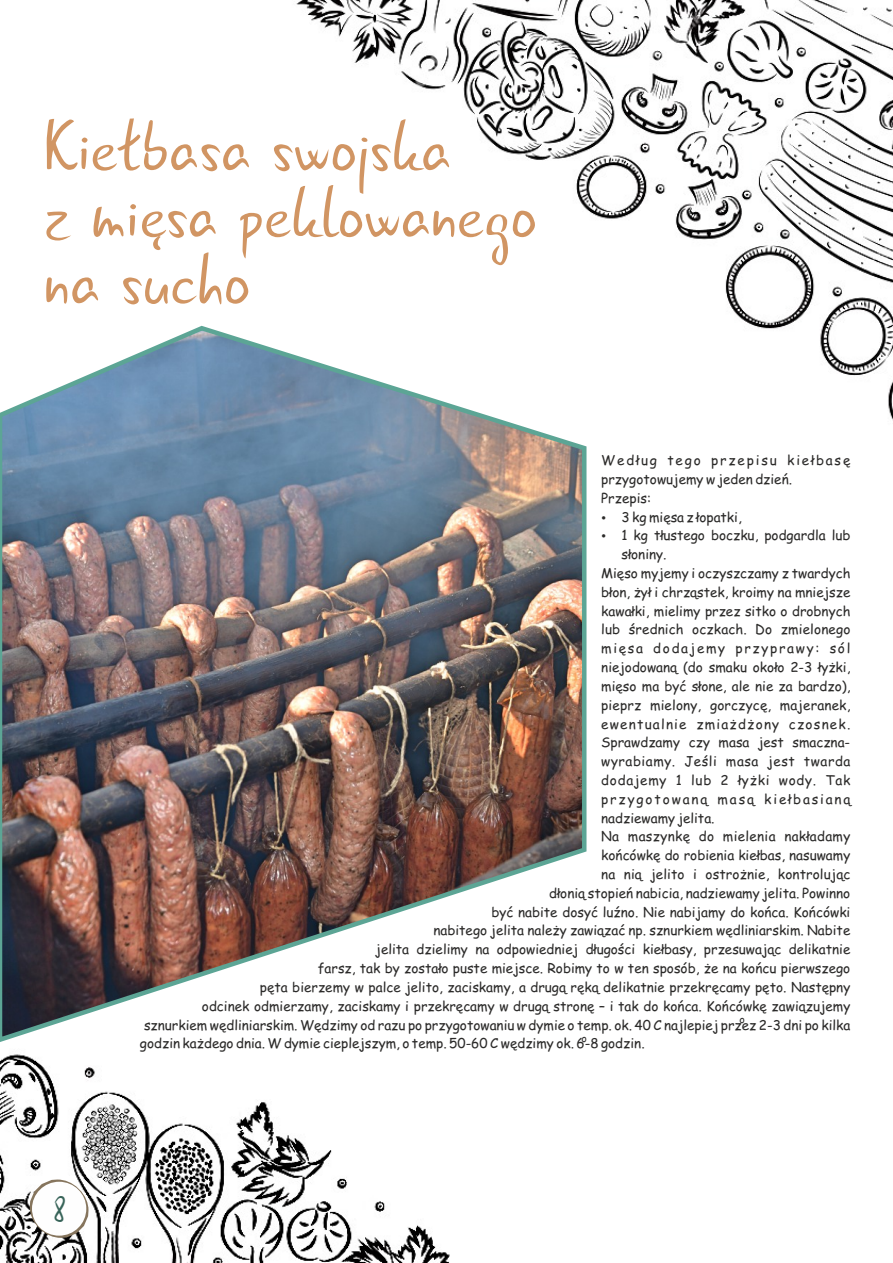
<style>
.page{position:relative;width:893px;height:1263px;background:#fff}
.page>*{position:absolute;margin:0;border:0;box-sizing:border-box;transform-origin:0 0}
.t1{font:73.5px/66.6px "Gunny Rewritten";color:#d19563}
.t2{font:36px "Gunny Rewritten";color:#386459}
.t3{font:13.5px "Comic Sans MS";color:#2b2a29}
.t4{font:13.5px "Comic Sans MS";letter-spacing:.135em;color:#2b2a29}
.t5{font:13.5px "Comic Sans MS";letter-spacing:.09em;color:#2b2a29}
.t6{font:13.5px "Comic Sans MS";letter-spacing:.04em;color:#2b2a29}
.t7{font:13.5px "Comic Sans MS";letter-spacing:.02em;color:#2b2a29}
.t8{font:13.5px "Comic Sans MS";letter-spacing:.125em;color:#2b2a29}
.t9{font:13.5px "Comic Sans MS";letter-spacing:.055em;color:#2b2a29}
.t10{font:10.35px "Comic Sans MS";color:#2b2a29}
</style>
<div class="page">
<img style="left:296px;top:0;width:597px;height:421px">
<img style="left:0;top:1054px;width:450px;height:208px">
<div style="left:30px;top:1180px;width:58px;height:57px;border:3px solid #86755d;border-radius:50%"></div>
<div style="left:32px;top:1182px;width:54px;height:54px;background:#fefefe;border-radius:50%"></div>
<img style="left:0;top:322px;width:589px;height:720px">
<h1 class="t1" style="left:43px;top:112px;width:494px">Kiełbasa swojska<br>z mięsa peklowanego na sucho</h1>
<h2 class="t2" style="left:53px;top:1188px;width:15px">8</h2>
<p class="t4" style="left:601px;top:454px;width:251px">Według tego przepisu kiełbasę</p>
<p class="t3" style="left:601px;top:473px;width:192px">przygotowujemy w jeden dzień.</p>
<p class="t3" style="left:601px;top:492px;width:51px">Przepis:</p>
<p class="t3" style="left:621px;top:511px;width:122px">3 kg mięsa z łopatki,</p>
<p class="t3" style="left:621px;top:529px;width:230px">1 kg tłustego boczku, podgardla lub</p>
<p class="t3" style="left:621px;top:548px;width:47px">słoniny.</p>
<p class="t3" style="left:601px;top:567px;width:251px">Mięso myjemy i oczyszczamy z twardych</p>
<p class="t3" style="left:601px;top:586px;width:251px">błon, żył i chrząstek, kroimy na mniejsze</p>
<p class="t3" style="left:601px;top:605px;width:251px">kawałki, mielimy przez sitko o drobnych</p>
<p class="t3" style="left:601px;top:624px;width:251px">lub średnich oczkach. Do zmielonego</p>
<p class="t8" style="left:601px;top:642px;width:251px">mięsa dodajemy przyprawy: sól</p>
<p class="t3" style="left:601px;top:661px;width:251px">niejodowaną (do smaku około 2-3 łyżki,</p>
<p class="t3" style="left:601px;top:680px;width:251px">mięso ma być słone, ale nie za bardzo),</p>
<p class="t3" style="left:601px;top:699px;width:251px">pieprz mielony, gorczycę, majeranek,</p>
<p class="t5" style="left:601px;top:718px;width:251px">ewentualnie zmiażdżony czosnek.</p>
<p class="t3" style="left:601px;top:736px;width:250px">Sprawdzamy czy masa jest smaczna-</p>
<p class="t6" style="left:601px;top:755px;width:251px">wyrabiamy. Jeśli masa jest twarda</p>
<p class="t9" style="left:601px;top:774px;width:251px">dodajemy 1 lub 2 łyżki wody. Tak</p>
<p class="t4" style="left:601px;top:793px;width:251px">przygotowaną masą kiełbasianą</p>
<p class="t3" style="left:601px;top:812px;width:115px">nadziewamy jelita.</p>
<p class="t7" style="left:601px;top:830px;width:251px">Na maszynkę do mielenia nakładamy</p>
<p class="t3" style="left:601px;top:849px;width:251px">końcówkę do robienia kiełbas, nasuwamy</p>
<p class="t3" style="left:601px;top:868px;width:251px">na nią jelito i ostrożnie, kontrolując</p>
<p class="t3" style="left:549px;top:887px;width:303px">dłonią stopień nabicia, nadziewamy jelita. Powinno</p>
<p class="t3" style="left:491px;top:906px;width:360px">być nabite dosyć luźno. Nie nabijamy do końca. Końcówki</p>
<p class="t3" style="left:433px;top:925px;width:418px">nabitego jelita należy zawiązać np. sznurkiem wędliniarskim. Nabite</p>
<p class="t3" style="left:376px;top:943px;width:476px">jelita dzielimy na odpowiedniej długości kiełbasy, przesuwając delikatnie</p>
<p class="t3" style="left:318px;top:962px;width:534px">farsz, tak by zostało puste miejsce. Robimy to w ten sposób, że na końcu pierwszego</p>
<p class="t3" style="left:260px;top:981px;width:592px">pęta bierzemy w palce jelito, zaciskamy, a drugą ręką delikatnie przekręcamy pęto. Następny</p>
<p class="t3" style="left:202px;top:1000px;width:650px">odcinek odmierzamy, zaciskamy i przekręcamy w drugą stronę – i tak do końca. Końcówkę zawiązujemy</p>
<p class="t3" style="left:144px;top:1019px;width:708px">sznurkiem wędliniarskim. Wędzimy od razu po przygotowaniu w dymie o temp. ok. 40 C najlepiej przez 2-3 dni po kilka</p>
<p class="t3" style="left:140px;top:1037px;width:506px">godzin każdego dnia. W dymie cieplejszym, o temp. 50-60 C wędzimy ok. 6-8 godzin.</p>
<p class="t10" style="left:739px;top:1015px;width:7px">o</p>
<p class="t10" style="left:582px;top:1034px;width:7px">o</p>
</div>
